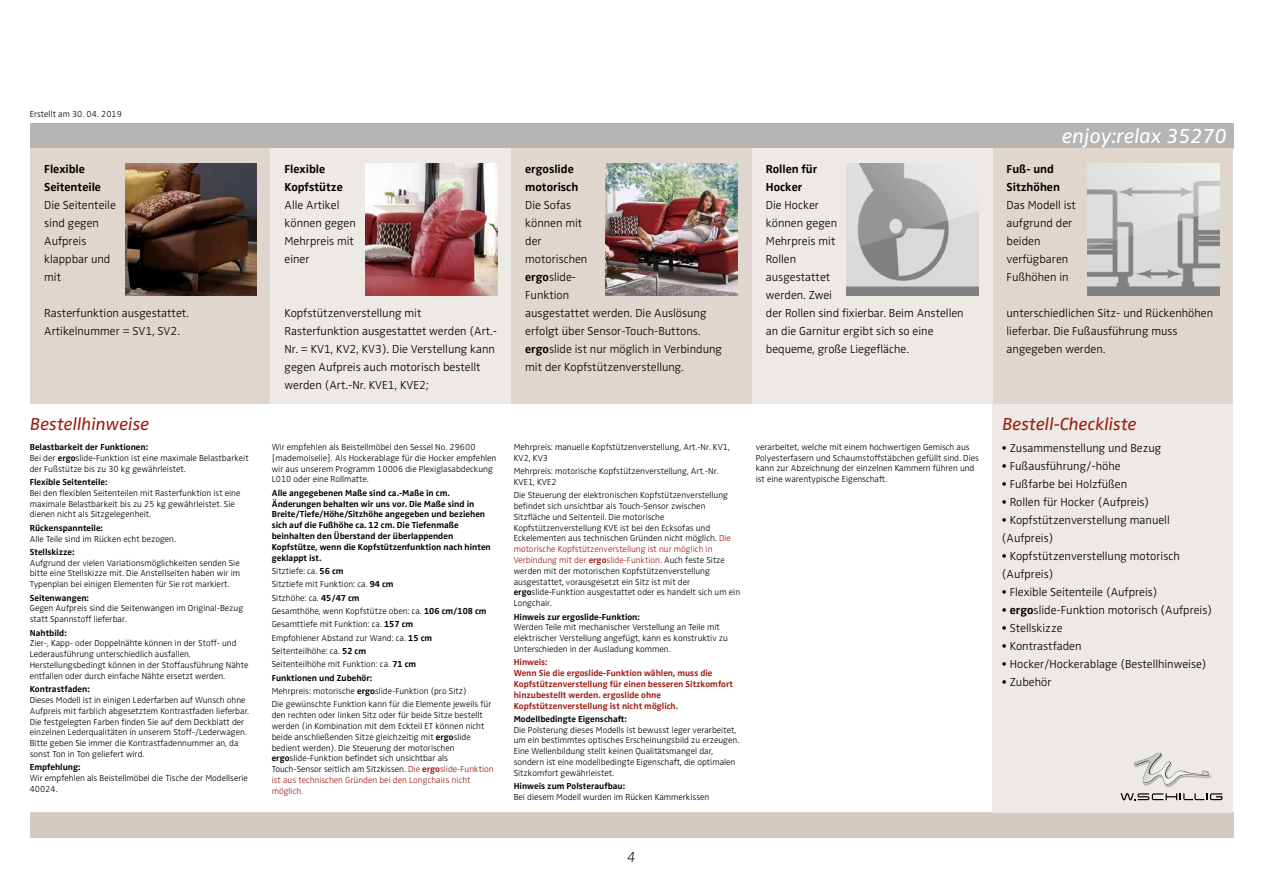
<style>
.page{position:relative;width:1263px;height:893px;background:#fff}
.page>*{position:absolute;margin:0;border:0;box-sizing:border-box;transform-origin:0 0}
.t1{font:italic 21px "Zwo Pro";color:#fff}
.t2{font:italic 18px "Zwo Pro";color:#9e1d12}
.t3{font:italic 300 expanded 15px "Zwo Pro";color:#000}
.t4{font:300 12px/18px "Zwo Pro";color:#000}
.t5{font:700 12px/18px "Zwo Pro";color:#000}
.t6{font:300 9px/10.8px "Zwo Pro";color:#000}
.t7{font:700 9px/10.8px "Zwo Pro";color:#000}
.t8{font:700 9px/10.8px "Zwo Pro";color:#9e1d12}
.s1{font-weight:700}
.s2{color:#9e1d12}
.s3{font-weight:700;color:#9e1d12}
</style>
<div class="page">
<div style="left:30px;top:123px;width:1203px;height:26px;background:#b6b5b4"></div>
<div style="left:30px;top:812px;width:1203px;height:26px;background:#d5cabf"></div>
<div style="left:30px;top:149px;width:240px;height:255px;background:#dfd7cf"></div>
<div style="left:992px;top:404px;width:241px;height:408px;background:#ede9e4"></div>
<div style="left:992px;top:149px;width:241px;height:255px;background:#dfd7cf"></div>
<div style="left:752px;top:149px;width:240px;height:255px;background:#ede9e4"></div>
<div style="left:511px;top:149px;width:241px;height:255px;background:#dfd7cf"></div>
<div style="left:270px;top:149px;width:241px;height:255px;background:#ede9e4"></div>
<img style="left:125px;top:164px;width:132px;height:132px">
<img style="left:365px;top:164px;width:132px;height:132px">
<img style="left:606px;top:164px;width:132px;height:132px">
<img style="left:847px;top:164px;width:131px;height:132px">
<img style="left:1087px;top:164px;width:132px;height:132px">
<img style="left:1144px;top:776px;width:68px;height:12px">
<svg style="left:1133px;top:752px;width:78px;height:33px"></svg>
<img style="left:1134px;top:753px;width:75px;height:31px">
<svg style="left:1120px;top:793px;width:102px;height:7px"></svg>
<p class="t6" style="left:30px;top:109px;width:94px">Erstellt am 30. 04. 2019</p>
<h3 class="t5" style="left:44px;top:160px;width:58px">Flexible<br>Seitenteile</h3>
<h3 class="t4" style="left:44px;top:196px;width:73px">Die Seitenteile sind gegen<br>Aufpreis klappbar und mit</h3>
<h3 class="t4" style="left:44px;top:304px;width:146px">Rasterfunktion ausgestattet.<br>Artikelnummer = SV1, SV2.</h3>
<h2 class="t2" style="left:30px;top:414px;width:121px">Bestellhinweise</h2>
<p class="t6" style="left:30px;top:442px;width:220px"><span class="s1">Belastbarkeit der Funktionen:<br></span>Bei der <span class="s1">ergo</span>slide-Funktion ist eine maximale Belastbarkeit der Fußstütze bis zu 30 kg gewährleistet.</p>
<p class="t7" style="left:30px;top:477px;width:79px">Flexible Seitenteile:</p>
<p class="t6" style="left:30px;top:488px;width:212px">Bei den flexiblen Seitenteilen mit Rasterfunktion ist eine maximale Belastbarkeit bis zu 25 kg gewährleistet. Sie dienen nicht als Sitzgelegenheit.</p>
<p class="t7" style="left:30px;top:522px;width:75px">Rückenspannteile:</p>
<p class="t6" style="left:30px;top:533px;width:148px">Alle Teile sind im Rücken echt bezogen.</p>
<p class="t7" style="left:30px;top:547px;width:46px">Stellskizze:</p>
<p class="t6" style="left:30px;top:557px;width:212px;text-align:justify">Aufgrund der vielen Variationsmöglichkeiten senden Sie bitte eine Stellskizze mit. Die Anstellseiten haben wir im Typenplan bei einigen Elementen für Sie rot markiert.</p>
<p class="t7" style="left:30px;top:592px;width:61px">Seitenwangen:</p>
<p class="t6" style="left:30px;top:603px;width:215px">Gegen Aufpreis sind die Seitenwangen im Original-Bezug statt Spannstoff lieferbar.</p>
<p class="t7" style="left:30px;top:627px;width:38px">Nahtbild:</p>
<p class="t6" style="left:30px;top:638px;width:220px">Zier-, Kapp- oder Doppelnähte können in der Stoff- und Lederausführung unterschiedlich ausfallen.<br>Herstellungsbedingt können in der Stoffausführung Nähte entfallen oder durch einfache Nähte ersetzt werden.</p>
<p class="t7" style="left:30px;top:684px;width:61px">Kontrastfaden:</p>
<p class="t6" style="left:30px;top:695px;width:221px">Dieses Modell ist in einigen Lederfarben auf Wunsch ohne Aufpreis mit farblich abgesetztem Kontrastfaden lieferbar.<br>Die festgelegten Farben finden Sie auf dem Deckblatt der einzelnen Lederqualitäten in unserem Stoff-/Lederwagen.<br>Bitte geben Sie immer die Kontrastfadennummer an, da sonst Ton in Ton geliefert wird.</p>
<p class="t7" style="left:30px;top:762px;width:52px">Empfehlung:</p>
<p class="t6" style="left:30px;top:773px;width:220px">Wir empfehlen als Beistellmöbel die Tische der Modellserie<br>40024.</p>
<h3 class="t5" style="left:284px;top:160px;width:60px">Flexible<br>Kopfstütze</h3>
<h3 class="t4" style="left:284px;top:196px;width:73px">Alle Artikel können gegen<br>Mehrpreis mit einer</h3>
<h3 class="t4" style="left:284px;top:304px;width:214px">Kopfstützenverstellung mit Rasterfunktion ausgestattet werden (Art.- Nr. = KV1, KV2, KV3). Die Verstellung kann gegen Aufpreis auch motorisch bestellt werden (Art.-Nr. KVE1, KVE2;</h3>
<p class="t6" style="left:272px;top:442px;width:226px">Wir empfehlen als Beistellmöbel den Sessel No. 29600 [mademoiselle]. Als Hockerablage für die Hocker empfehlen wir aus unserem Programm 10006 die Plexiglasabdeckung L010 oder eine Rollmatte.</p>
<p class="t7" style="left:272px;top:487px;width:221px">Alle angegebenen Maße sind ca.-Maße in cm.<br>Änderungen behalten wir uns vor. Die Maße sind in Breite/Tiefe/Höhe/Sitzhöhe angegeben und beziehen sich auf die Fußhöhe ca. 12 cm. Die Tiefenmaße beinhalten den Überstand der überlappenden Kopfstütze, wenn die Kopfstützenfunktion nach hinten geklappt ist.</p>
<p class="t6" style="left:272px;top:564px;width:221px;line-height:13.4px">Sitztiefe: ca. <span class="s1">56 cm<br></span>Sitztiefe mit Funktion: ca. <span class="s1">94 cm<br></span>Sitzhöhe: ca. <span class="s1">45/47 cm<br></span>Gesamthöhe, wenn Kopfstütze oben: ca. <span class="s1">106 cm/108 cm </span>Gesamttiefe mit Funktion: ca. <span class="s1">157 cm<br></span>Empfohlener Abstand zur Wand: ca. <span class="s1">15 cm<br></span>Seitenteilhöhe: ca. <span class="s1">52 cm<br></span>Seitenteilhöhe mit Funktion: ca. <span class="s1">71 cm<br>Funktionen und Zubehör:<br></span>Mehrpreis: motorische <span class="s1">ergo</span>slide-Funktion (pro Sitz)<br>Die gewünschte Funktion kann für die Elemente jeweils für</p>
<p class="t6" style="left:272px;top:710px;width:223px">den rechten oder linken Sitz oder für beide Sitze bestellt werden (in Kombination mit dem Eckteil ET können nicht beide anschließenden Sitze gleichzeitig mit <span class="s1">ergo</span>slide bedient werden). Die Steuerung der motorischen <span class="s1">ergo</span>slide-Funktion befindet sich unsichtbar als Touch-Sensor seitlich am Sitzkissen. <span class="s2">Die</span> <span class="s3">ergo</span><span class="s2">slide-Funktion ist aus technischen Gründen bei den Longchairs nicht möglich.</span></p>
<h3 class="t5" style="left:525px;top:160px;width:55px">ergoslide motorisch</h3>
<h3 class="t4" style="left:525px;top:196px;width:198px">Die Sofas<br>können mit<br>der<br>motorischen<br><span class="s1">ergo</span>slide-<br>Funktion<br>ausgestattet werden. Die Auslösung erfolgt über Sensor-Touch-Buttons. <span class="s1">ergo</span>slide ist nur möglich in Verbindung mit der Kopfstützenverstellung.</h3>
<h3 class="t5" style="left:766px;top:160px;width:53px">Rollen für<br>Hocker</h3>
<h3 class="t4" style="left:766px;top:196px;width:199px">Die Hocker<br>können gegen<br>Mehrpreis mit<br>Rollen<br>ausgestattet<br>werden. Zwei<br>der Rollen sind fixierbar. Beim Anstellen an die Garnitur ergibt sich so eine bequeme, große Liegefläche.</h3>
<h1 class="t1" style="left:1062px;top:124px;width:166px">enjoy:relax 35270</h1>
<h3 class="t5" style="left:1006px;top:160px;width:55px">Fuß- und<br>Sitzhöhen</h3>
<h3 class="t4" style="left:1006px;top:196px;width:71px">Das Modell ist aufgrund der beiden verfügbaren<br>Fußhöhen in</h3>
<h3 class="t4" style="left:1006px;top:304px;width:208px">unterschiedlichen Sitz- und Rückenhöhen lieferbar. Die Fußausführung muss angegeben werden.</h3>
<p class="t6" style="left:514px;top:442px;width:218px">Mehrpreis: manuelle Kopfstützenverstellung, Art.-Nr. KV1,<br>KV2, KV3</p>
<p class="t6" style="left:514px;top:466px;width:206px">Mehrpreis: motorische Kopfstützenverstellung, Art.-Nr.<br>KVE1, KVE2</p>
<p class="t6" style="left:514px;top:490px;width:228px">Die Steuerung der elektronischen Kopfstützenverstellung befindet sich unsichtbar als Touch-Sensor zwischen Sitzfläche und Seitenteil. Die motorische Kopfstützenverstellung KVE ist bei den Ecksofas und Eckelementen aus technischen Gründen nicht möglich. <span class="s2">Die motorische Kopfstützenverstellung ist nur möglich in Verbindung mit der</span> <span class="s3">ergo</span><span class="s2">slide-Funktion.</span> Auch feste Sitze werden mit der motorischen Kopfstützenverstellung ausgestattet, vorausgesetzt ein Sitz ist mit der <span class="s1">ergo</span>slide-Funktion ausgestattet oder es handelt sich um ein Longchair.</p>
<p class="t7" style="left:514px;top:611px;width:128px">Hinweis zur ergoslide-Funktion:</p>
<p class="t6" style="left:514px;top:622px;width:216px">Werden Teile mit mechanischer Verstellung an Teile mit elektrischer Verstellung angefügt, kann es konstruktiv zu<br>Unterschieden in der Ausladung kommen.</p>
<p class="t8" style="left:514px;top:657px;width:221px">Hinweis:<br>Wenn Sie die ergoslide-Funktion wählen, muss die Kopfstützenverstellung für einen besseren Sitzkomfort hinzubestellt werden. ergoslide ohne Kopfstützenverstellung ist nicht möglich.</p>
<p class="t7" style="left:514px;top:714px;width:115px">Modellbedingte Eigenschaft:</p>
<p class="t6" style="left:514px;top:724px;width:227px">Die Polsterung dieses Modells ist bewusst leger verarbeitet, um ein bestimmtes optisches Erscheinungsbild zu erzeugen.<br>Eine Wellenbildung stellt keinen Qualitätsmangel dar, sondern ist eine modellbedingte Eigenschaft, die optimalen Sitzkomfort gewährleistet.</p>
<p class="t7" style="left:514px;top:781px;width:113px">Hinweis zum Polsteraufbau:</p>
<p class="t6" style="left:514px;top:792px;width:197px">Bei diesem Modell wurden im Rücken Kammerkissen</p>
<h2 class="t2" style="left:1002px;top:414px;width:136px">Bestell-Checkliste</h2>
<p class="t6" style="left:756px;top:442px;width:225px">verarbeitet, welche mit einem hochwertigen Gemisch aus Polyesterfasern und Schaumstoffstäbchen gefüllt sind. Dies kann zur Abzeichnung der einzelnen Kammern führen und ist eine warentypische Eigenschaft.</p>
<h3 class="t4" style="left:1002px;top:440px;width:161px">• Zusammenstellung und Bezug</h3>
<h3 class="t4" style="left:1002px;top:458px;width:120px">• Fußausführung/-höhe</h3>
<h3 class="t4" style="left:1002px;top:476px;width:127px">• Fußfarbe bei Holzfüßen</h3>
<h3 class="t4" style="left:1002px;top:494px;width:149px">• Rollen für Hocker (Aufpreis)</h3>
<h3 class="t4" style="left:1002px;top:512px;width:169px">• Kopfstützenverstellung manuell (Aufpreis)</h3>
<h3 class="t4" style="left:1002px;top:548px;width:179px">• Kopfstützenverstellung motorisch (Aufpreis)</h3>
<h3 class="t4" style="left:1002px;top:584px;width:157px">• Flexible Seitenteile (Aufpreis)</h3>
<h3 class="t4" style="left:1002px;top:602px;width:212px">• <span class="s1">ergo</span>slide-Funktion motorisch (Aufpreis)</h3>
<h3 class="t4" style="left:1002px;top:620px;width:62px">• Stellskizze</h3>
<h3 class="t4" style="left:1002px;top:638px;width:81px">• Kontrastfaden</h3>
<h3 class="t4" style="left:1002px;top:656px;width:206px">• Hocker/Hockerablage (Bestellhinweise)</h3>
<h3 class="t4" style="left:1002px;top:674px;width:51px">• Zubehör</h3>
<h3 class="t3" style="left:627px;top:848px;width:10px">4</h3>
</div>
